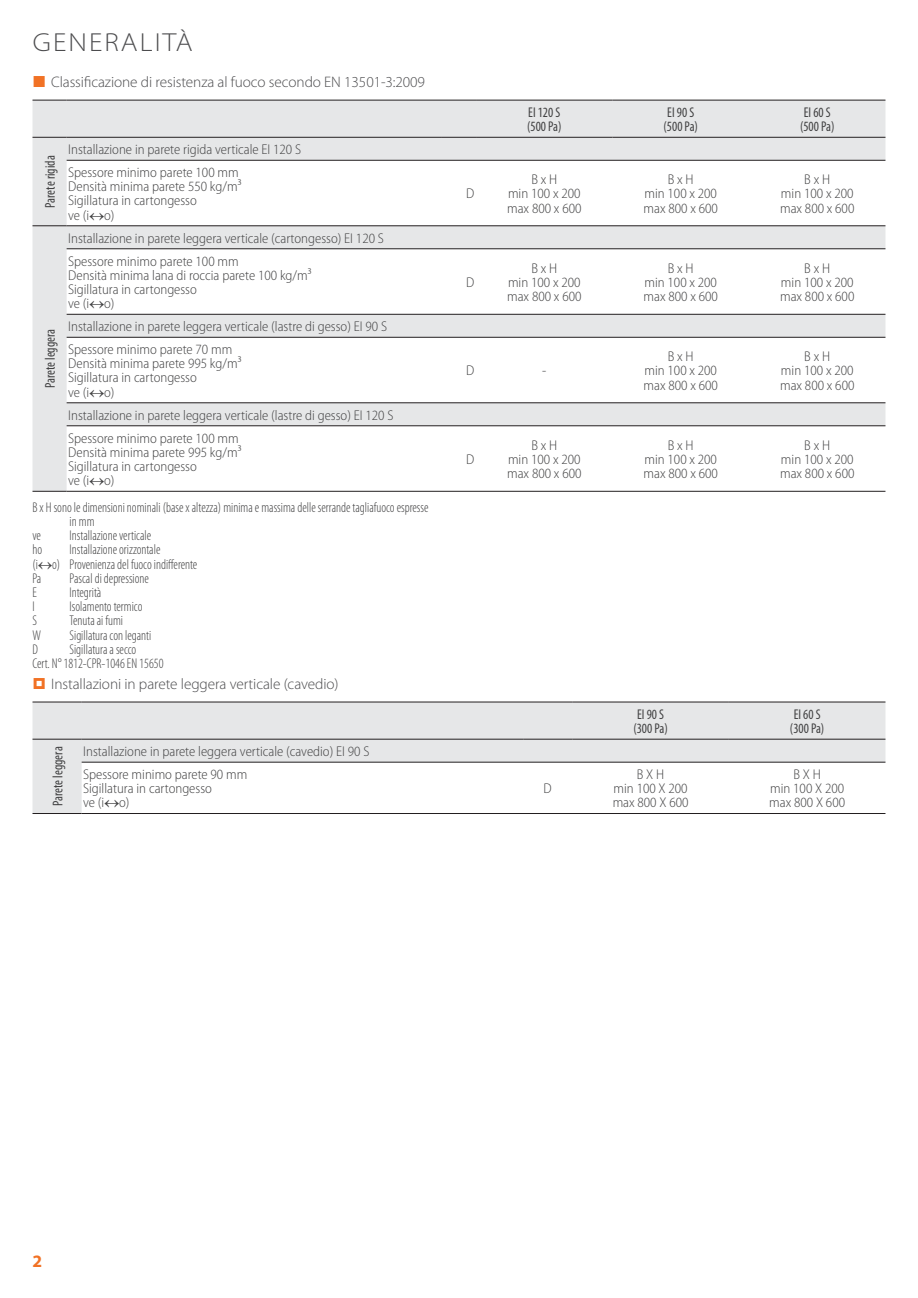
<style>
.page{position:relative;width:918px;height:1298px;background:#fff}
.page>*{position:absolute;margin:0;border:0;box-sizing:border-box;transform-origin:0 0}
.t1{font:300 semi-expanded 26.2px "Myriad Pro";letter-spacing:.08em;color:#4c4c4e}
.t2{font:700 17.4px "Myriad Pro";color:#f17225}
.t3{font:300 15.2px "Myriad Pro";letter-spacing:-.005em;color:#4c4c4e}
.t4{font:300 semi-condensed 14.2px/14.2px "Myriad Pro";color:#404041;text-align:center}
.t5{font:300 condensed 14.2px/14.2px "Myriad Pro";color:#404041;scale:.95 1}
.t6{font:condensed 14.2px/14.2px "Myriad Pro";color:#404041;scale:.95 1}
</style>
<div class="page">
<svg style="left:33px;top:101px;width:852px;height:390px"></svg>
<hr style="left:67px;top:491px;width:818px;height:1px;background:#231f20">
<hr style="left:33px;top:100px;width:34px;height:1px;background:#231f20">
<hr style="left:67px;top:100px;width:409px;height:1px;background:#231f20">
<hr style="left:442px;top:137px;width:34px;height:1px;background:#231f20">
<hr style="left:476px;top:100px;width:137px;height:1px;background:#231f20">
<hr style="left:476px;top:137px;width:137px;height:1px;background:#231f20">
<hr style="left:613px;top:100px;width:136px;height:1px;background:#231f20">
<hr style="left:613px;top:137px;width:136px;height:1px;background:#231f20">
<hr style="left:749px;top:100px;width:136px;height:1px;background:#231f20">
<hr style="left:749px;top:137px;width:136px;height:1px;background:#231f20">
<hr style="left:33px;top:137px;width:34px;height:1px;background:#231f20">
<hr style="left:67px;top:137px;width:375px;height:1px;background:#231f20">
<hr style="left:67px;top:160px;width:818px;height:1px;background:#231f20">
<hr style="left:67px;top:225px;width:818px;height:1px;background:#231f20">
<hr style="left:67px;top:248px;width:818px;height:1px;background:#231f20">
<hr style="left:67px;top:314px;width:818px;height:1px;background:#231f20">
<hr style="left:67px;top:337px;width:818px;height:1px;background:#231f20">
<hr style="left:67px;top:402px;width:818px;height:1px;background:#231f20">
<hr style="left:67px;top:425px;width:818px;height:1px;background:#231f20">
<hr style="left:33px;top:225px;width:34px;height:1px;background:#231f20">
<hr style="left:33px;top:491px;width:34px;height:1px;background:#231f20">
<svg style="left:33px;top:703px;width:852px;height:110px;fill:#e6e7e8"></svg>
<hr style="left:82px;top:813px;width:803px;height:1px;background:#231f20">
<hr style="left:33px;top:702px;width:49px;height:1px;background:#231f20">
<hr style="left:82px;top:702px;width:490px;height:1px;background:#231f20">
<hr style="left:523px;top:739px;width:49px;height:1px;background:#231f20">
<hr style="left:572px;top:702px;width:157px;height:1px;background:#231f20">
<hr style="left:572px;top:739px;width:157px;height:1px;background:#231f20">
<hr style="left:729px;top:702px;width:156px;height:1px;background:#231f20">
<hr style="left:729px;top:739px;width:156px;height:1px;background:#231f20">
<hr style="left:33px;top:739px;width:49px;height:1px;background:#231f20">
<hr style="left:82px;top:739px;width:441px;height:1px;background:#231f20">
<hr style="left:82px;top:762px;width:803px;height:1px;background:#231f20">
<hr style="left:33px;top:813px;width:49px;height:1px;background:#231f20">
<h1 class="t1" style="left:33px;top:26px;width:161px">GENERALITÀ</h1>
<p class="t3" style="left:51px;top:77px;width:376px">Classificazione di resistenza al fuoco secondo EN 13501-3:2009</p>
<p class="t6" style="left:44px;top:208px;width:56px;rotate:-90deg">Parete rigida</p>
<p class="t4" style="left:68px;top:139px;width:235px;line-height:23px;text-align:left">Installazione in parete rigida verticale EI 120 S<br>Spessore minimo parete 100 mm</p>
<p class="t4" style="left:68px;top:180px;width:175px;text-align:left">Densità minima parete 550 kg/m³<br>Sigillatura in cartongesso<br>ve (i●o)</p>
<p class="t4" style="left:466px;top:187px;width:10px">D</p>
<p class="t4" style="left:68px;top:227px;width:317px;line-height:23px;text-align:left">Installazione in parete leggera verticale (cartongesso) EI 120 S<br>Spessore minimo parete 100 mm</p>
<p class="t4" style="left:68px;top:269px;width:245px;text-align:left">Densità minima lana di roccia parete 100 kg/m³<br>Sigillatura in cartongesso<br>ve (i●o)</p>
<p class="t4" style="left:466px;top:276px;width:10px">D</p>
<p class="t6" style="left:527px;top:106px;width:38px">EI 120 S (500 Pa)</p>
<p class="t6" style="left:664px;top:106px;width:38px">EI 90 S (500 Pa)</p>
<p class="t6" style="left:800px;top:106px;width:38px">EI 60 S (500 Pa)</p>
<p class="t4" style="left:507px;top:173px;width:76px">B x H<br>min 100 x 200 max 800 x 600</p>
<p class="t4" style="left:644px;top:173px;width:76px">B x H<br>min 100 x 200 max 800 x 600</p>
<p class="t4" style="left:780px;top:173px;width:76px">B x H<br>min 100 x 200 max 800 x 600</p>
<p class="t4" style="left:507px;top:262px;width:76px">B x H<br>min 100 x 200 max 800 x 600</p>
<p class="t4" style="left:644px;top:262px;width:76px">B x H<br>min 100 x 200 max 800 x 600</p>
<p class="t4" style="left:780px;top:262px;width:76px">B x H<br>min 100 x 200 max 800 x 600</p>
<p class="t6" style="left:44px;top:388px;width:64px;rotate:-90deg">Parete leggera</p>
<p class="t4" style="left:68px;top:316px;width:320px;line-height:23px;text-align:left">Installazione in parete leggera verticale (lastre di gesso) EI 90 S<br>Spessore minimo parete 70 mm</p>
<p class="t4" style="left:68px;top:357px;width:175px;text-align:left">Densità minima parete 995 kg/m³<br>Sigillatura in cartongesso<br>ve (i●o)</p>
<p class="t4" style="left:466px;top:364px;width:10px">D</p>
<p class="t4" style="left:542px;top:364px;width:6px">-</p>
<p class="t4" style="left:644px;top:350px;width:76px">B x H<br>min 100 x 200 max 800 x 600</p>
<p class="t4" style="left:780px;top:350px;width:76px">B x H<br>min 100 x 200 max 800 x 600</p>
<p class="t4" style="left:68px;top:404px;width:327px;line-height:23px;text-align:left">Installazione in parete leggera verticale (lastre di gesso) EI 120 S<br>Spessore minimo parete 100 mm</p>
<p class="t4" style="left:68px;top:446px;width:175px;text-align:left">Densità minima parete 995 kg/m³<br>Sigillatura in cartongesso<br>ve (i●o)</p>
<p class="t4" style="left:466px;top:453px;width:10px">D</p>
<p class="t4" style="left:507px;top:439px;width:76px">B x H<br>min 100 x 200 max 800 x 600</p>
<p class="t4" style="left:644px;top:439px;width:76px">B x H<br>min 100 x 200 max 800 x 600</p>
<p class="t4" style="left:780px;top:439px;width:76px">B x H<br>min 100 x 200 max 800 x 600</p>
<p class="t5" style="left:33px;top:501px;width:418px">B x H sono le dimensioni nominali (base x altezza) minima e massima delle serrande tagliafuoco espresse</p>
<p class="t5" style="left:70px;top:515px;width:28px">in mm</p>
<p class="t5" style="left:33px;top:529px;width:10px">ve</p>
<p class="t5" style="left:70px;top:529px;width:87px">Installazione verticale</p>
<p class="t5" style="left:33px;top:544px;width:12px">ho</p>
<p class="t5" style="left:33px;top:544px;width:175px;text-indent:37px">Installazione orizzontale<br>(i●o) Provenienza del fuoco indifferente<br>Pa</p>
<p class="t5" style="left:70px;top:572px;width:85px">Pascal di depressione</p>
<p class="t5" style="left:33px;top:586px;width:6px">E</p>
<p class="t5" style="left:70px;top:586px;width:35px">Integrità</p>
<p class="t5" style="left:33px;top:600px;width:4px">I</p>
<p class="t5" style="left:70px;top:600px;width:78px">Isolamento termico</p>
<p class="t5" style="left:33px;top:614px;width:6px">S</p>
<p class="t5" style="left:70px;top:614px;width:58px">Tenuta ai fumi</p>
<p class="t5" style="left:33px;top:629px;width:11px">W</p>
<p class="t5" style="left:70px;top:629px;width:88px">Sigillatura con leganti</p>
<p class="t5" style="left:33px;top:643px;width:7px">D</p>
<p class="t5" style="left:33px;top:643px;width:139px;text-indent:37px">Sigillatura a secco<br>Cert. N° 1812-CPR-1046 EN 15650</p>
<p class="t3" style="left:51px;top:678px;width:289px">Installazioni in parete leggera verticale (cavedio)</p>
<p class="t6" style="left:51px;top:806px;width:64px;rotate:-90deg">Parete leggera</p>
<p class="t4" style="left:83px;top:741px;width:288px;line-height:23px;text-align:left">Installazione in parete leggera verticale (cavedio) EI 90 S<br>Spessore minimo parete 90 mm</p>
<p class="t4" style="left:83px;top:782px;width:130px;text-align:left">Sigillatura in cartongesso ve (i●o)</p>
<p class="t4" style="left:544px;top:782px;width:10px">D</p>
<p class="t6" style="left:633px;top:708px;width:38px">EI 90 S (300 Pa)</p>
<p class="t6" style="left:790px;top:708px;width:38px">EI 60 S (300 Pa)</p>
<p class="t4" style="left:613px;top:768px;width:77px">B X H<br>min 100 X 200 max 800 X 600</p>
<p class="t4" style="left:769px;top:768px;width:77px">B X H<br>min 100 X 200 max 800 X 600</p>
<p class="t2" style="left:33px;top:1255px;width:11px">2</p>
</div>
